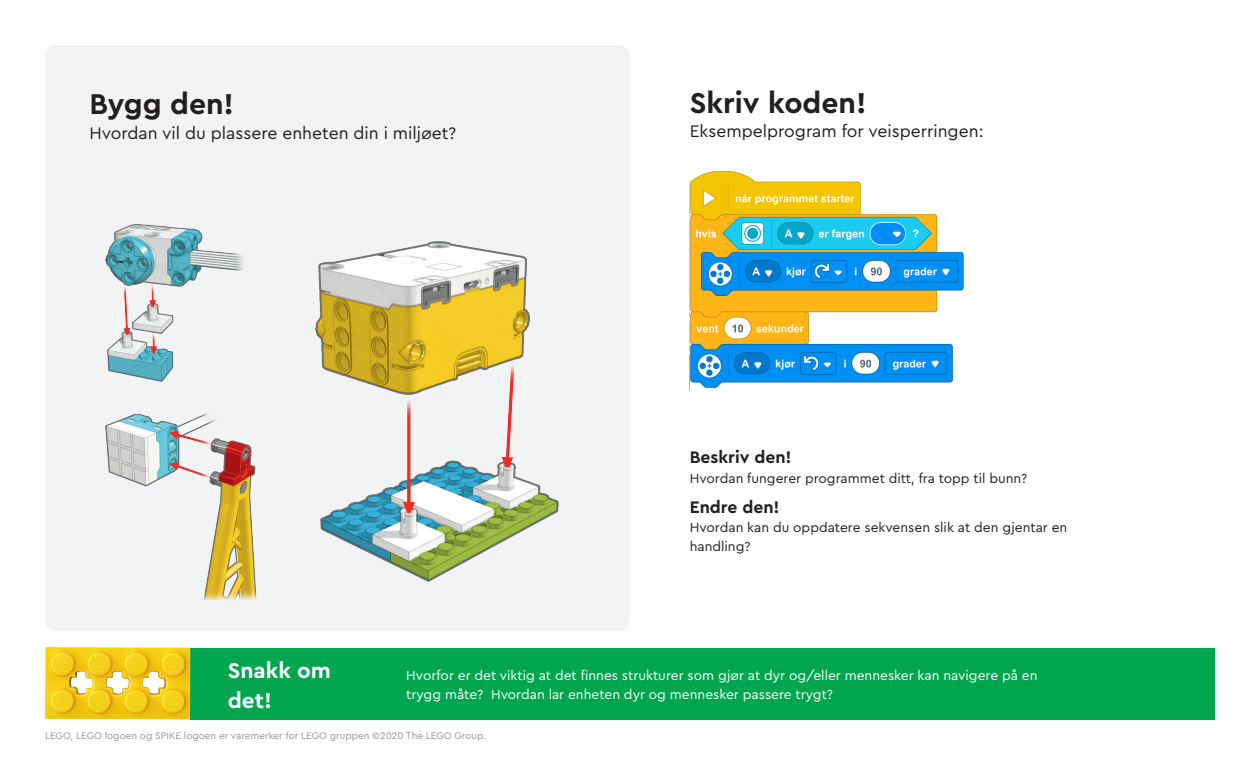
<style>
.page{position:relative;width:1260px;height:765px;background:#fff}
.page>*{position:absolute;margin:0;border:0;box-sizing:border-box;transform-origin:0 0}
.Header_1_-_Black{font:700 30px "Cera Pro";color:#231f20}
.Header_1_-_White{font:700 22.5px/30px "Cera Pro";color:#fff}
.body_black_copy_2{font:17.5px "Cera Pro";color:#231f20}
.Paragraph_Style_1{font:700 17.5px "Cera Pro";color:#231f20}
.Header_1_-_Black-2{font:700 17.5px "Cera Pro";color:#231f20}
.body_White_copy{font:13.75px/19.2px "Cera Pro";color:#fff}
.body_black_copy_2-2{font:13.75px/19.2px "Cera Pro";color:#231f20}
.Body_Copy_2_black_le{font:10px "Cera Pro";color:#939598}
</style>
<div class="page">
<div style="left:45px;top:45px;width:585px;height:586px;background:#f2f3f4;border-radius:11px"></div>
<img style="left:106px;top:224px;width:138px;height:158px">
<img style="left:315px;top:241px;width:243px;height:341px">
<div style="left:190px;top:648px;width:1025px;height:72px;background:#00a54f"></div>
<img style="left:45px;top:647px;width:145px;height:73px">
<img style="left:106px;top:414px;width:150px;height:185px">
<img style="left:690px;top:171px;width:274px;height:217px">
<p class="Header_1_-_Black" style="left:89px;top:84px;width:146px">Bygg den!</p>
<p class="body_black_copy_2" style="left:89px;top:121px;width:369px">Hvordan vil du plassere enheten din i miljøet?</p>
<p class="Header_1_-_Black" style="left:690px;top:83px;width:178px">Skriv koden!</p>
<p class="body_black_copy_2" style="left:690px;top:120px;width:295px">Eksempelprogram for veisperringen:</p>
<p class="Paragraph_Style_1" style="left:690px;top:446px;width:104px">Beskriv den!</p>
<p class="body_black_copy_2-2" style="left:690px;top:468px;width:339px">Hvordan fungerer programmet ditt, fra topp til bunn?</p>
<p class="Header_1_-_Black-2" style="left:690px;top:495px;width:92px">Endre den!</p>
<p class="body_black_copy_2-2" style="left:690px;top:517px;width:379px">Hvordan kan du oppdatere sekvensen slik at den gjentar en handling?</p>
<p class="Header_1_-_White" style="left:228px;top:655px;width:105px">Snakk om det!</p>
<p class="body_White_copy" style="left:406px;top:665px;width:633px">Hvorfor er det viktig at det finnes strukturer som gjør at dyr og/eller mennesker kan navigere på en trygg måte? Hvordan lar enheten dyr og mennesker passere trygt?</p>
<p class="Body_Copy_2_black_le" style="left:45px;top:729px;width:443px">LEGO, LEGO logoen og SPIKE logoen er varemerker for LEGO gruppen ©2020 The LEGO Group.</p>
</div>
